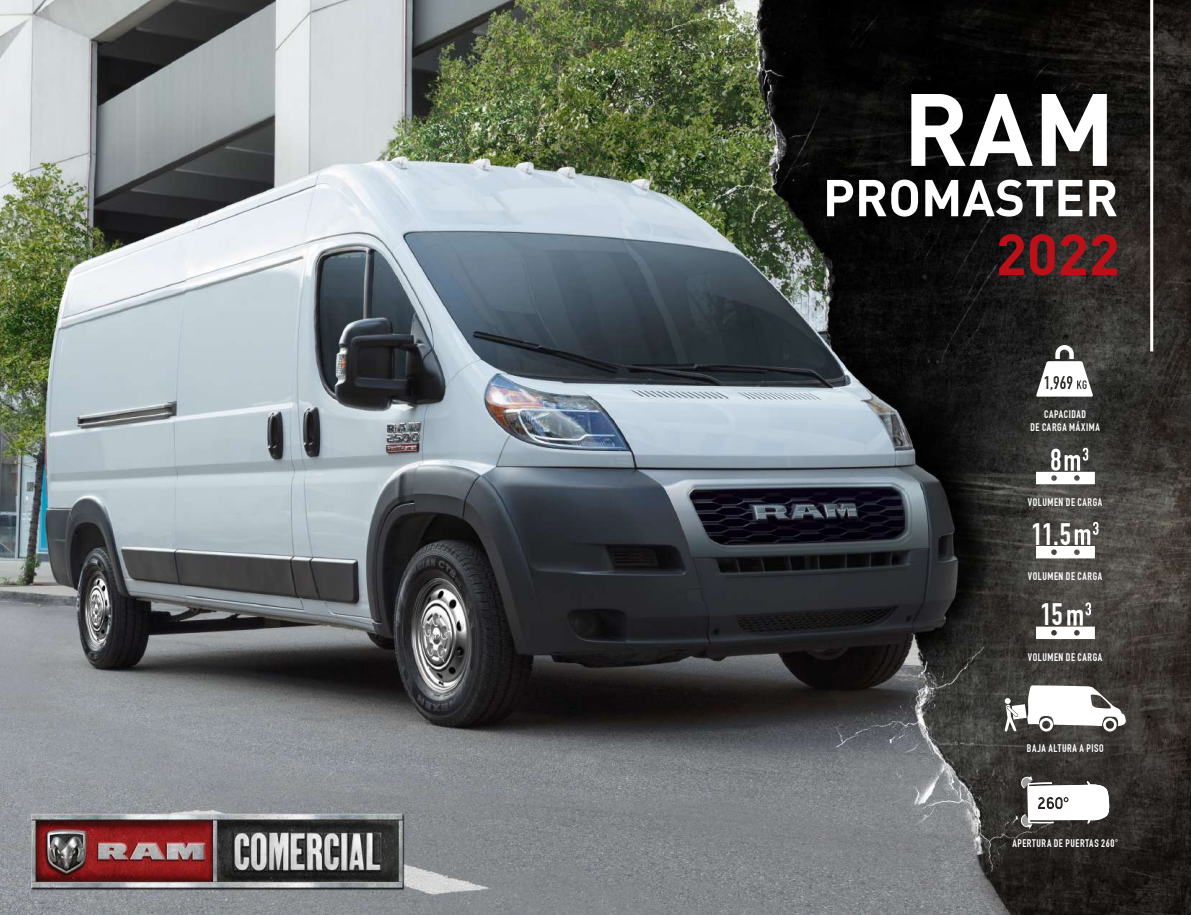
<style>
.page{position:relative;width:1191px;height:915px;background:#fff}
.page>*{position:absolute;margin:0;border:0;box-sizing:border-box;transform-origin:0 0}
.t1{font:700 100.95px "DIN Pro";color:#fff}
.t2{font:700 57px "DIN Pro";color:#bb1018}
.t3{font:700 51px "DIN Pro";color:#fff}
.t4{font:700 30.3px "DIN Condensed";color:#fff}
.t5{font:700 10.8px/12.9px "DIN Condensed";letter-spacing:.05em;color:#fff;text-align:center}
</style>
<div class="page">
<img style="left:0;top:0;width:1191px;height:914px">
<img style="left:1px;top:787px;width:432px;height:127px">
<hr style="left:1150px;top:0;width:3px;height:351px;background:#fff">
<svg style="left:1036px;top:345px;width:57px;height:51px"></svg>
<svg style="left:1036px;top:447px;width:58px;height:37px"></svg>
<svg style="left:1036px;top:521px;width:62px;height:37px"></svg>
<svg style="left:1036px;top:602px;width:58px;height:36px"></svg>
<svg style="left:1004px;top:684px;width:122px;height:47px"></svg>
<svg style="left:1020px;top:775px;width:89px;height:54px"></svg>
<h1 class="t1" style="left:903px;top:61px;width:214px">RAM</h1>
<h3 class="t3" style="left:823px;top:163px;width:297px">PROMASTER</h3>
<h2 class="t2" style="left:995px;top:216px;width:125px">2022</h2>
<p class="t5" style="left:1030px;top:408px;width:71px">CAPACIDAD<br>DE CARGA MÁXIMA</p>
<p class="t5" style="left:1028px;top:495px;width:76px">VOLUMEN DE CARGA</p>
<h3 class="t4" style="left:1031px;top:516px;width:41px">11.5</h3>
<p class="t5" style="left:1028px;top:569px;width:76px">VOLUMEN DE CARGA</p>
<h3 class="t4" style="left:1040px;top:596px;width:24px">15</h3>
<p class="t5" style="left:1028px;top:650px;width:76px">VOLUMEN DE CARGA</p>
<p class="t5" style="left:1027px;top:741px;width:78px">BAJA ALTURA A PISO</p>
<p class="t5" style="left:1012px;top:836px;width:107px">APERTURA DE PUERTAS 260°</p>
</div>
